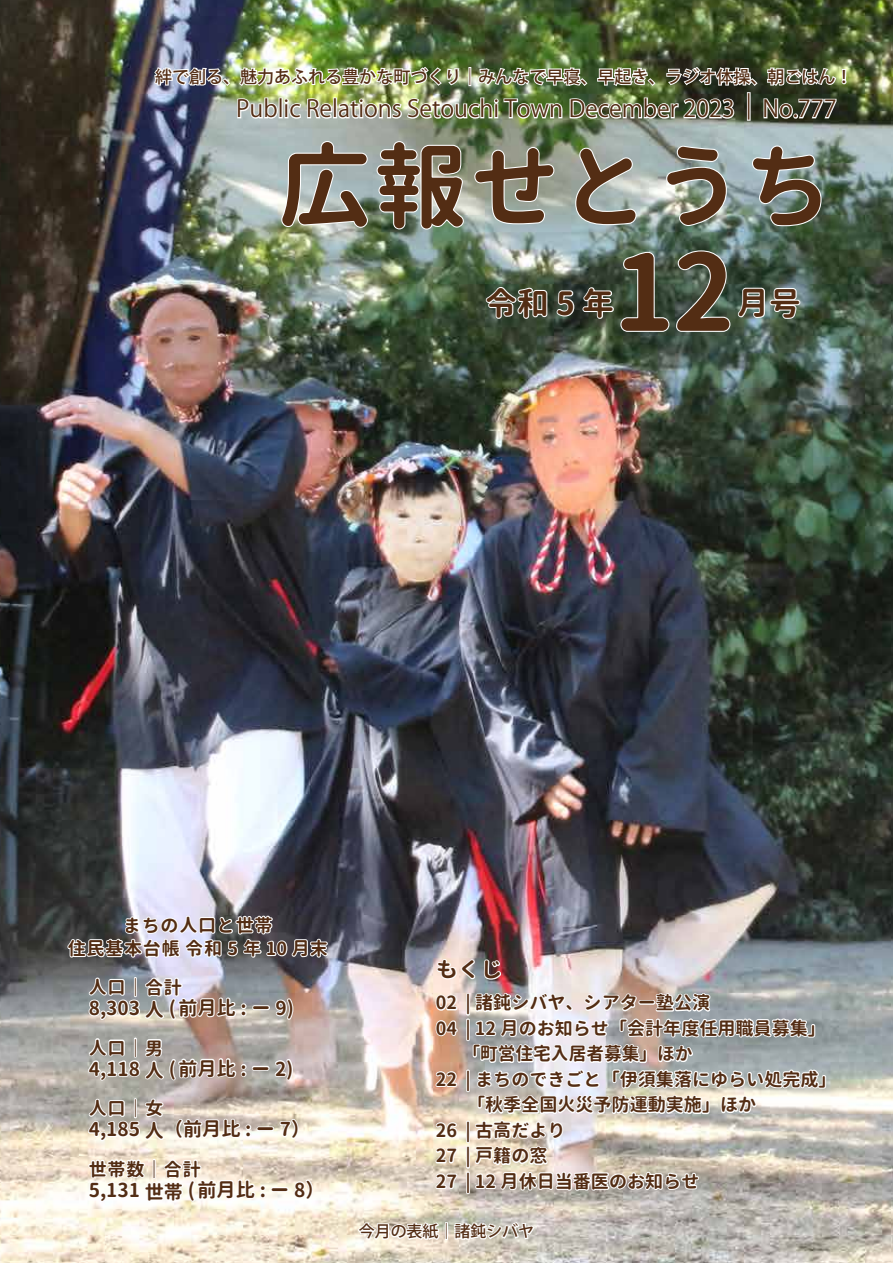
<style>
.page{position:relative;width:893px;height:1263px;background:#fff}
.page>*{position:absolute;margin:0;border:0;box-sizing:border-box;transform-origin:0 0}
.t1{font:700 105.3px "Gen Jyuu Gothic X";color:#532d14}
.t2{font:700 92.85px "Gen Jyuu Gothic X";letter-spacing:.02em;color:#532d14}
.t3{font:700 31.95px "Gen Jyuu Gothic X";letter-spacing:.115em;color:#532d14}
.t4{font:23.4px "Koz Go Pro";color:#532d14}
.t5{font:700 21.3px "Gen Jyuu Gothic X";color:#532d14;scale:1.05 1}
.t6{font:700 19.2px "Gen Jyuu Gothic X";color:#532d14}
.t7{font:700 18px "Gen Jyuu Gothic X";color:#532d14}
.t8{font:700 18px/23.1px "Gen Jyuu Gothic X";letter-spacing:.04em;color:#532d14;text-align:center}
.t9{font:500 16.95px "Koz Go Pro";color:#532d14}
.t10{font:500 15.9px "Koz Go Pro";color:#532d14}
</style>
<div class="page">
<img style="left:0;top:0;width:893px;height:1263px">
<svg style="left:87px;top:972px;width:227px;height:243px"></svg>
<svg style="left:66px;top:894px;width:264px;height:65px"></svg>
<img style="left:356px;top:926px;width:472px;height:337px">
<img style="left:153px;top:0;width:693px;height:466px">
<p class="t9" style="left:155px;top:66px;width:699px">絆で創る、魅力あふれる豊かな町づくり｜みんなで早寝、早起き、ラジオ体操、朝ごはん!</p>
<p class="t4" style="left:236px;top:94px;width:500px">Public Relations Setouchi Town December 2023</p>
<p class="t4" style="left:746px;top:89px;width:7px">|</p>
<p class="t4" style="left:763px;top:94px;width:76px">No.777</p>
<h2 class="t2" style="left:278px;top:118px;width:556px">広報せとうち</h2>
<h3 class="t3" style="left:485px;top:280px;width:130px">令和5年</h3>
<h1 class="t1" style="left:613px;top:215px;width:123px">12</h1>
<h3 class="t3" style="left:737px;top:280px;width:65px">月号</h3>
<p class="t8" style="left:68px;top:913px;width:262px">まちの人口と世帯<br>住民基本台帳令和 5 年 10 月末</p>
<p class="t7" style="left:89px;top:974px;width:95px">人口｜合計</p>
<p class="t6" style="left:169px;top:994px;width:127px">( 前月比 ー: (9</p>
<p class="t6" style="left:89px;top:994px;width:53px">8,303</p>
<p class="t7" style="left:89px;top:1035px;width:76px">人口｜男</p>
<p class="t6" style="left:145px;top:996px;width:21px">人</p>
<p class="t6" style="left:169px;top:1054px;width:126px">( 前月比 ー: (2</p>
<p class="t6" style="left:89px;top:1054px;width:53px">4,118</p>
<p class="t7" style="left:89px;top:1095px;width:76px">人口｜女</p>
<p class="t6" style="left:145px;top:1057px;width:21px">人</p>
<p class="t6" style="left:164px;top:1115px;width:148px">（前月比 ー: (7</p>
<p class="t6" style="left:89px;top:1115px;width:53px">4,185</p>
<p class="t7" style="left:89px;top:1156px;width:114px">世帯数｜合計</p>
<p class="t6" style="left:188px;top:1176px;width:138px">( 前月比 ー: (8</p>
<p class="t6" style="left:145px;top:1117px;width:21px">人</p>
<p class="t6" style="left:89px;top:1176px;width:53px">5,131</p>
<p class="t6" style="left:145px;top:1178px;width:40px">世帯</p>
<p class="t5" style="left:436px;top:954px;width:65px">もくじ</p>
<p class="t7" style="left:436px;top:989px;width:23px">02</p>
<p class="t7" style="left:465px;top:989px;width:246px">| 諸鈍シバヤ、シアター塾公演</p>
<p class="t7" style="left:465px;top:1015px;width:362px">| 12 月のお知らせ「会計年度任用職員募集「</p>
<p class="t7" style="left:436px;top:1015px;width:23px">04</p>
<p class="t7" style="left:436px;top:1040px;width:258px">　　「町営住宅入居者募集」ほか</p>
<p class="t7" style="left:465px;top:1066px;width:373px">| まちのできごと「伊須集落にゆらい処完成「</p>
<p class="t7" style="left:436px;top:1066px;width:23px">22</p>
<p class="t7" style="left:436px;top:1091px;width:322px">　　 「秋季全国火災予防運動実施」ほか</p>
<p class="t7" style="left:465px;top:1117px;width:102px">| 古高だより</p>
<p class="t7" style="left:436px;top:1117px;width:23px">26</p>
<p class="t7" style="left:436px;top:1143px;width:23px">27</p>
<p class="t7" style="left:436px;top:1168px;width:23px">27</p>
<p class="t7" style="left:465px;top:1143px;width:84px">| 戸籍の窓</p>
<p class="t7" style="left:465px;top:1168px;width:236px">| 12 月休日当番医のお知らせ</p>
<p class="t10" style="left:359px;top:1221px;width:177px">今月の表紙｜諸鈍シバヤ</p>
</div>
